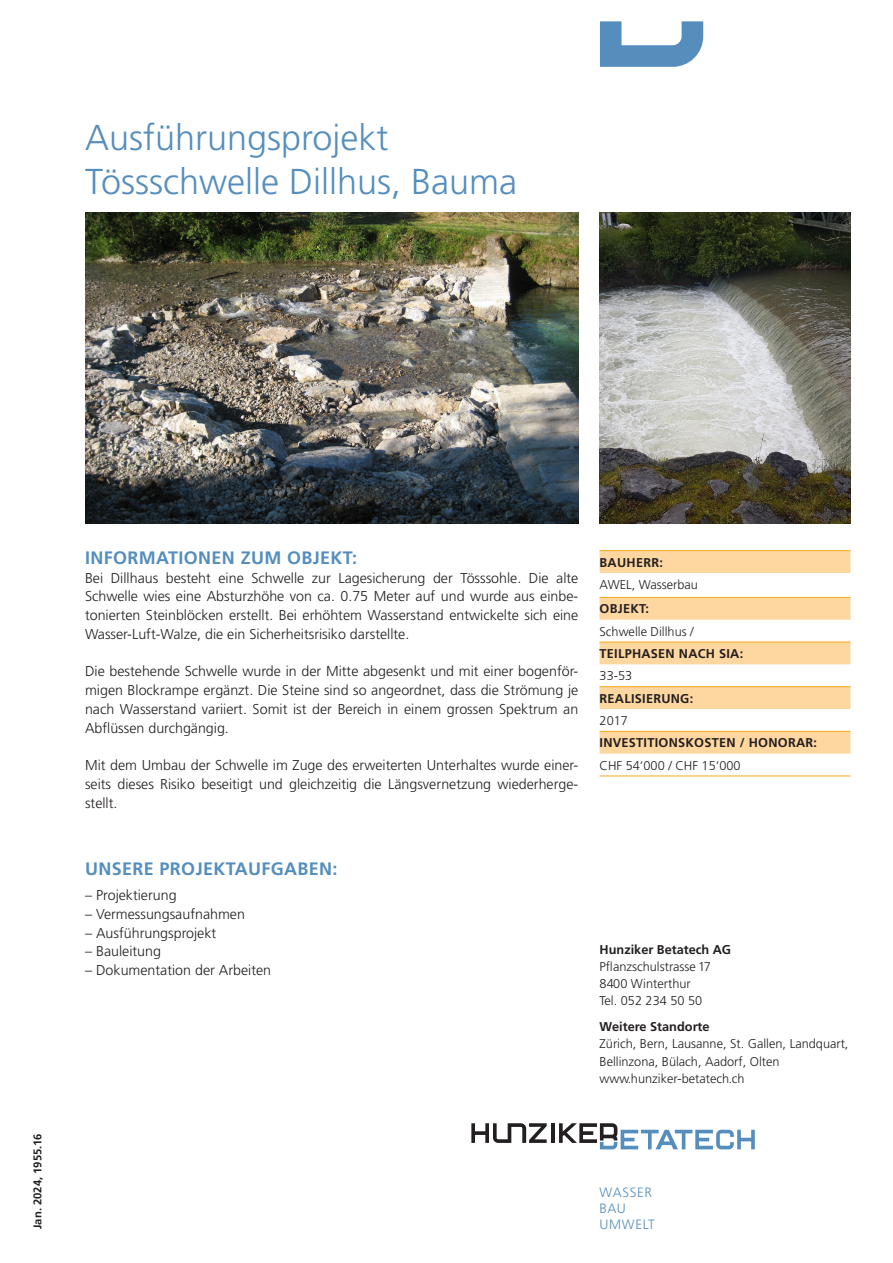
<style>
.page{position:relative;width:893px;height:1263px;background:#fff}
.page>*{position:absolute;margin:0;border:0;box-sizing:border-box;transform-origin:0 0}
.Haupttitel{font:300 36px "Frutiger LT Std";color:#558ebd}
.Lauftext{font:700 18px "Frutiger LT Std";letter-spacing:.02em;color:#558ebd}
.Titel_Lauftext{font:700 18px "Frutiger LT Std";letter-spacing:.02em;color:#558ebd}
.Lauftext-2{font:300 14.25px/18.8px "Frutiger LT Std";color:#231f20;text-align:justify}
.t1{font:300 13.5px/16.2px "Frutiger LT Std";letter-spacing:.05em;color:#558ebd}
.Tabelle_Lauftext{font:300 12.75px/17.2px "Frutiger LT Std";color:#231f20}
.Tabelle_Titel{font:700 12.75px "Frutiger LT Std";letter-spacing:.02em;color:#231f20}
.t2{font:700 11.25px "Frutiger LT Std";color:#231f20}
.s1{font-weight:700}
</style>
<div class="page">
<hr style="left:551px;top:1123px;width:3px;height:20px;background:#231f20">
<svg style="left:471px;top:1123px;width:76px;height:20px"></svg>
<svg style="left:559px;top:1123px;width:196px;height:26px"></svg>
<svg style="left:600px;top:21px;width:103px;height:46px"></svg>
<img style="left:600px;top:213px;width:250px;height:310px">
<img style="left:85px;top:213px;width:493px;height:310px">
<svg style="left:600px;top:551px;width:250px;height:203px;fill:#fed7a0"></svg>
<hr style="left:600px;top:550px;width:250px;height:1px;background:#f9a51b">
<hr style="left:600px;top:597px;width:250px;height:1px;background:#f9a51b">
<hr style="left:600px;top:776px;width:250px;height:1px;background:#f9a51b">
<hr style="left:600px;top:642px;width:250px;height:1px;background:#f9a51b">
<hr style="left:600px;top:686px;width:250px;height:1px;background:#f9a51b">
<hr style="left:600px;top:731px;width:250px;height:1px;background:#f9a51b">
<p class="Haupttitel" style="left:85px;top:118px;width:305px">Ausführungsprojekt</p>
<p class="Haupttitel" style="left:85px;top:161px;width:434px">Tössschwelle Dillhus, Bauma</p>
<p class="t2" style="left:31px;top:1229px;width:97px;rotate:-90deg">Jan. 2024, 1955.16</p>
<p class="Lauftext" style="left:85px;top:547px;width:273px">INFORMATIONEN ZUM OBJEKT:</p>
<p class="Lauftext-2" style="left:85px;top:568px;width:495px">Bei Dillhaus besteht eine Schwelle zur Lagesicherung der Tösssohle. Die alte Schwelle wies eine Absturzhöhe von ca. 0.75 Meter auf und wurde aus einbe&shy;tonierten Steinblöcken erstellt. Bei erhöhtem Wasserstand entwickelte sich eine Wasser-Luft-Walze, die ein Sicherheitsrisiko darstellte.</p>
<p class="Lauftext-2" style="left:85px;top:662px;width:495px">Die bestehende Schwelle wurde in der Mitte abgesenkt und mit einer bogenför&shy;migen Blockrampe ergänzt. Die Steine sind so angeordnet, dass die Strömung je nach Wasserstand variiert. Somit ist der Bereich in einem grossen Spektrum an Abflüssen durchgängig.</p>
<p class="Lauftext-2" style="left:85px;top:756px;width:495px">Mit dem Umbau der Schwelle im Zuge des erweiterten Unterhaltes wurde einer&shy;seits dieses Risiko beseitigt und gleichzeitig die Längsvernetzung wiederherge&shy;stellt.</p>
<p class="Titel_Lauftext" style="left:85px;top:858px;width:254px">UNSERE PROJEKTAUFGABEN:</p>
<p class="Lauftext-2" style="left:85px;top:886px;width:93px">– Projektierung</p>
<p class="Lauftext-2" style="left:85px;top:905px;width:161px">– Vermessungsaufnahmen</p>
<p class="Lauftext-2" style="left:85px;top:923px;width:133px">– Ausführungsprojekt</p>
<p class="Lauftext-2" style="left:85px;top:942px;width:78px">– Bauleitung</p>
<p class="Lauftext-2" style="left:85px;top:961px;width:188px">– Dokumentation der Arbeiten</p>
<p class="Tabelle_Titel" style="left:600px;top:555px;width:65px">BAUHERR:</p>
<p class="Tabelle_Lauftext" style="left:600px;top:576px;width:100px">AWEL, Wasserbau</p>
<p class="Tabelle_Titel" style="left:600px;top:601px;width:51px">OBJEKT:</p>
<p class="Tabelle_Lauftext" style="left:600px;top:623px;width:96px">Schwelle Dillhus /</p>
<p class="Tabelle_Titel" style="left:600px;top:646px;width:145px">TEILPHASEN NACH SIA:</p>
<p class="Tabelle_Lauftext" style="left:600px;top:667px;width:34px">33-53</p>
<p class="Tabelle_Titel" style="left:600px;top:691px;width:95px">REALISIERUNG:</p>
<p class="Tabelle_Lauftext" style="left:600px;top:712px;width:30px">2017</p>
<p class="Tabelle_Titel" style="left:600px;top:735px;width:219px">INVESTITIONSKOSTEN / HONORAR:</p>
<p class="Tabelle_Lauftext" style="left:600px;top:757px;width:143px">CHF 54‘000 / CHF 15‘000</p>
<p class="Tabelle_Lauftext" style="left:600px;top:941px;width:133px"><span class="s1">Hunziker Betatech AG<br></span>Pflanzschulstrasse 17<br>8400 Winterthur<br>Tel. 052 234 50 50</p>
<p class="Tabelle_Lauftext" style="left:600px;top:1018px;width:250px"><span class="s1">Weitere Standorte<br></span>Zürich, Bern, Lausanne, St. Gallen, Landquart,<br>Bellinzona, Bülach, Aadorf, Olten www.hunziker-betatech.ch</p>
<p class="t1" style="left:600px;top:1184px;width:57px">WASSER<br>BAU<br>UMWELT</p>
</div>
